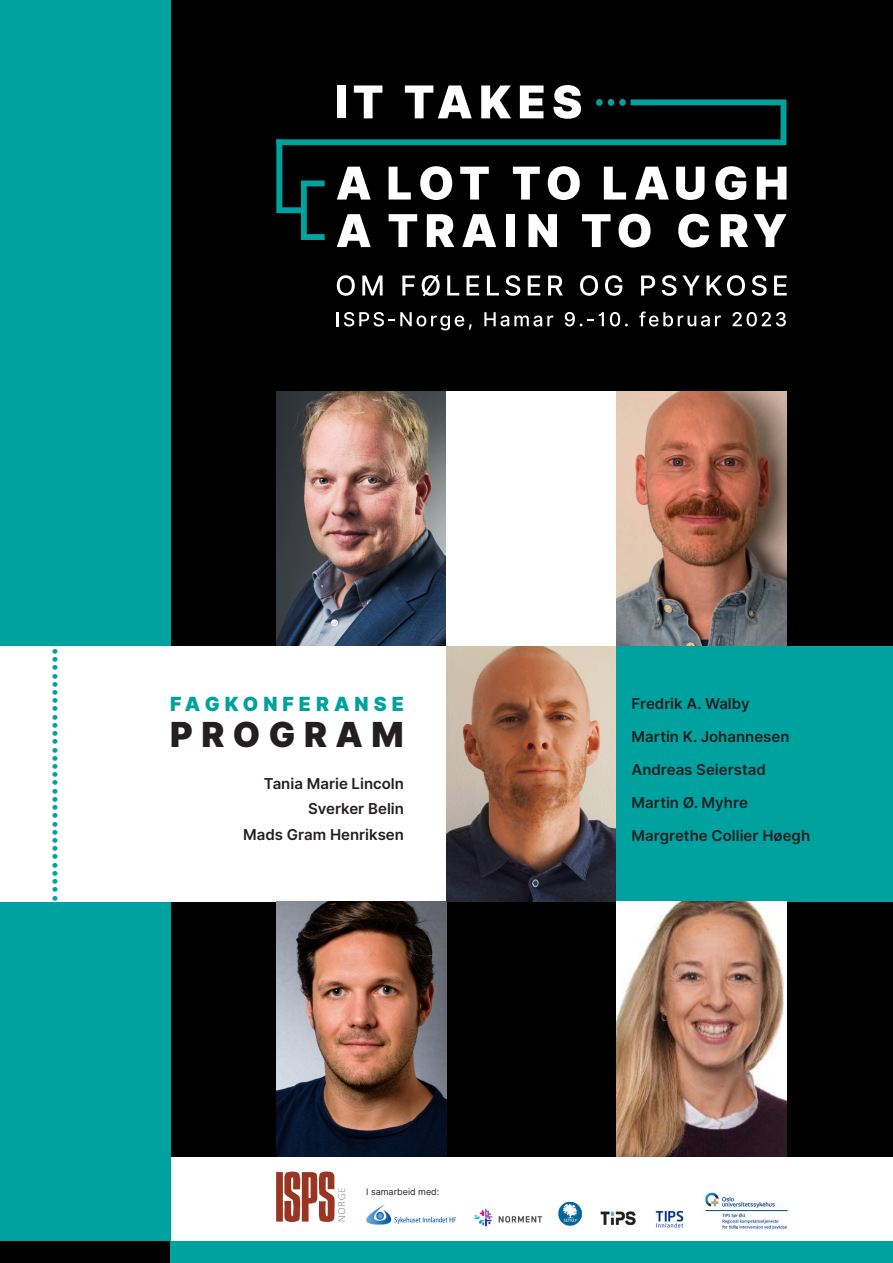
<style>
.page{position:relative;width:893px;height:1263px;background:#fff}
.page>*{position:absolute;margin:0;border:0;box-sizing:border-box;transform-origin:0 0}
.t1{font:900 34.5px "Inter";letter-spacing:.245em;color:#231f20}
.t2{font:900 19.5px "Inter";letter-spacing:.255em;color:#00a2a0}
.t3{font:18.6px "Minion Pro";color:#00a2a0}
.t4{font:600 15px "Inter";color:#231f20}
.t5{font:9px "Inter";color:#231f20}
</style>
<div class="page">
<div style="left:170px;top:0;width:723px;height:1157px;background:#000"></div>
<div style="left:0;top:0;width:170px;height:1242px;background:#00a2a0"></div>
<div style="left:0;top:1242px;width:170px;height:21px;background:#000"></div>
<svg style="left:337px;top:275px;width:18px;height:21px"></svg>
<svg style="left:362px;top:276px;width:21px;height:19px"></svg>
<svg style="left:402px;top:276px;width:13px;height:19px"></svg>
<svg style="left:422px;top:275px;width:18px;height:21px"></svg>
<svg style="left:447px;top:276px;width:12px;height:19px"></svg>
<svg style="left:466px;top:276px;width:13px;height:19px"></svg>
<svg style="left:487px;top:276px;width:12px;height:19px"></svg>
<svg style="left:505px;top:275px;width:15px;height:21px"></svg>
<svg style="left:528px;top:276px;width:12px;height:19px"></svg>
<svg style="left:548px;top:276px;width:15px;height:19px"></svg>
<svg style="left:580px;top:275px;width:18px;height:21px"></svg>
<svg style="left:605px;top:275px;width:17px;height:21px"></svg>
<svg style="left:641px;top:276px;width:14px;height:19px"></svg>
<svg style="left:662px;top:275px;width:14px;height:21px"></svg>
<svg style="left:682px;top:276px;width:18px;height:19px"></svg>
<svg style="left:707px;top:275px;width:38px;height:21px"></svg>
<svg style="left:752px;top:275px;width:15px;height:21px"></svg>
<svg style="left:774px;top:276px;width:13px;height:19px"></svg>
<svg style="left:276px;top:85px;width:510px;height:162px"></svg>
<svg style="left:337px;top:312px;width:135px;height:18px"></svg>
<svg style="left:484px;top:312px;width:69px;height:14px"></svg>
<svg style="left:565px;top:312px;width:17px;height:14px"></svg>
<svg style="left:588px;top:312px;width:16px;height:14px"></svg>
<svg style="left:610px;top:312px;width:18px;height:14px"></svg>
<svg style="left:639px;top:311px;width:82px;height:15px"></svg>
<svg style="left:732px;top:312px;width:54px;height:14px"></svg>
<div style="left:619px;top:99px;width:7px;height:7px;background:#00a2a0;border-radius:50%"></div>
<div style="left:608px;top:99px;width:6px;height:7px;background:#00a2a0;border-radius:50%"></div>
<div style="left:596px;top:99px;width:7px;height:7px;background:#00a2a0;border-radius:50%"></div>
<img style="left:276px;top:391px;width:170px;height:255px">
<div style="left:0;top:646px;width:446px;height:255px;background:#fff"></div>
<img style="left:276px;top:901px;width:170px;height:256px">
<div style="left:446px;top:391px;width:171px;height:255px;background:#fff"></div>
<img style="left:446px;top:646px;width:171px;height:255px">
<img style="left:617px;top:391px;width:170px;height:255px">
<div style="left:617px;top:646px;width:276px;height:255px;background:#00a2a0"></div>
<img style="left:617px;top:901px;width:170px;height:256px">
<div style="left:170px;top:1242px;width:723px;height:21px;background:#00a2a0"></div>
<img style="left:366px;top:1192px;width:421px;height:37px">
<img style="left:276px;top:1172px;width:70px;height:51px">
<p class="t3" style="left:41px;top:901px;width:255px;rotate:-90deg">•••••••••••••••••••••••••••••••</p>
<p class="t2" style="left:170px;top:689px;width:235px">FAGKONFERANSE</p>
<p class="t1" style="left:170px;top:708px;width:235px">PROGRAM</p>
<p class="t4" style="left:264px;top:773px;width:142px">Tania Marie Lincoln</p>
<p class="t4" style="left:308px;top:798px;width:97px">Sverker Belin</p>
<p class="t4" style="left:243px;top:824px;width:162px">Mads Gram Henriksen</p>
<p class="t5" style="left:366px;top:1185px;width:75px">I samarbeid med:</p>
<p class="t4" style="left:631px;top:692px;width:120px">Fredrik A. Walby</p>
<p class="t4" style="left:631px;top:725px;width:160px">Martin K. Johannesen</p>
<p class="t4" style="left:631px;top:758px;width:136px">Andreas Seierstad</p>
<p class="t4" style="left:631px;top:791px;width:118px">Martin Ø. Myhre</p>
<p class="t4" style="left:631px;top:824px;width:180px">Margrethe Collier Høegh</p>
</div>
